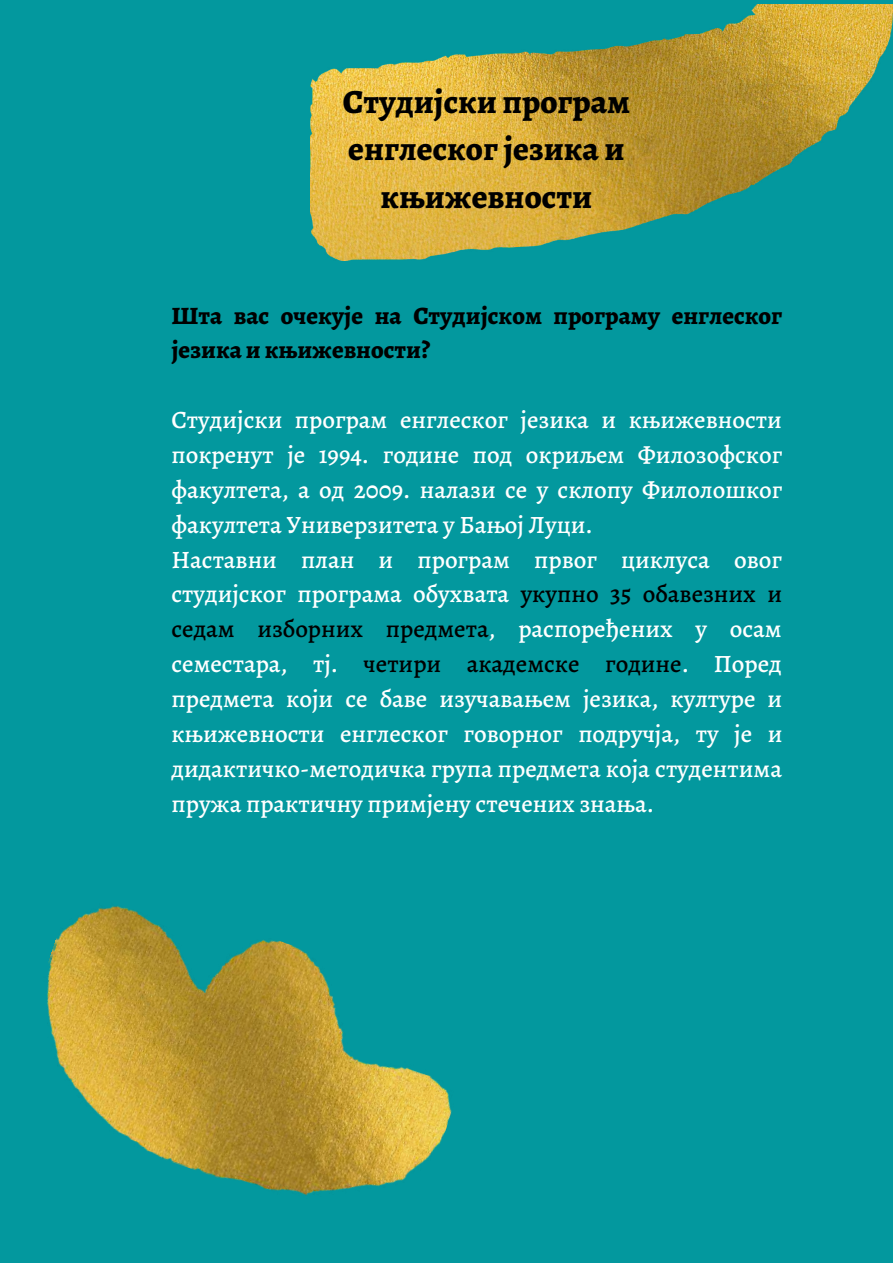
<style>
.page{position:relative;width:893px;height:1264px;background:#fff}
.page>*{position:absolute;margin:0;border:0;box-sizing:border-box;transform-origin:0 0}
.t1{font:800 33.9px/47.2px "Alegreya";color:#000;text-align:center}
.t2{font:500 25.05px/34.8px "Alegreya";color:#fff}
.t3{font:800 25.05px/34.8px "Alegreya";color:#000}
.s1{color:#000}
</style>
<div class="page">
<div style="left:0;top:0;width:892px;height:1262px;background:#03989e"></div>
<img style="left:310px;top:4px;width:582px;height:256px">
<img style="left:47px;top:906px;width:405px;height:290px">
<h1 class="t1" style="left:342px;top:78px;width:289px">Студијски програм енглеског језика и књижевности</h1>
<p class="t3" style="left:171px;top:298px;width:612px">Шта вас очекује на Студијском програму енглеског језика и књижевности?</p>
<p class="t2" style="left:171px;top:402px;width:612px">Студијски програм енглеског језика и књижевности покренут је 1994. године под окриљем Филозофског факултета, а од 2009. налази се у склопу Филолошког факултета Универзитета у Бањој Луци.<br>Наставни план и програм првог циклуса овог студијског програма обухвата <span class="s1">укупно 35 обавезних и седам изборних предмета</span>, распоређених у осам семестара, тј. <span class="s1">четири академске године</span>. Поред предмета који се баве изучавањем језика, културе и књижевности енглеског говорног подручја, ту је и дидактичко-методичка група предмета која студентима пружа практичну примјену стечених знања.</p>
</div>
